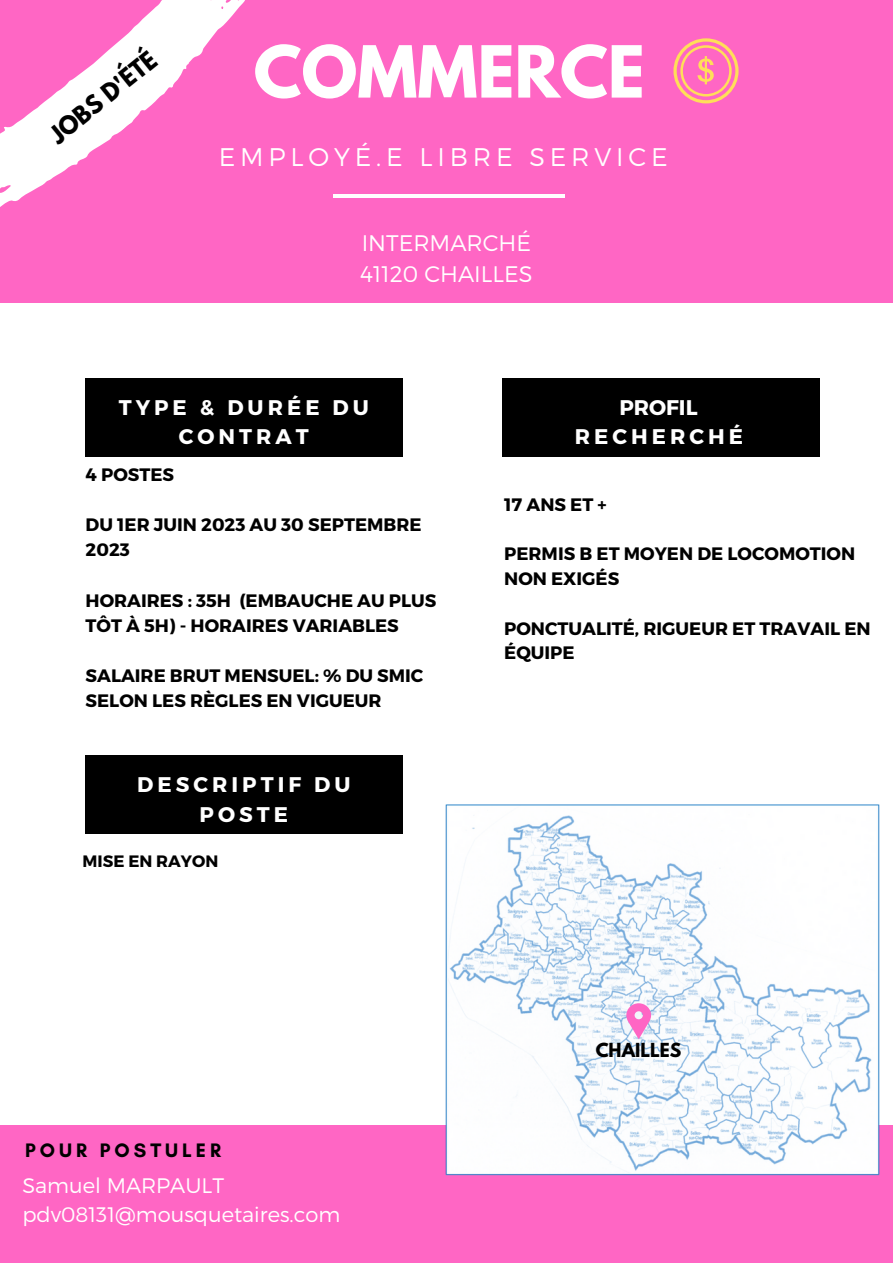
<style>
.page{position:relative;width:893px;height:1264px;background:#fff}
.page>*{position:absolute;margin:0;border:0;box-sizing:border-box;transform-origin:0 0}
.t1{font:700 63.6px "League Spartan";color:#fff}
.t2{font:300 25.5px "Montserrat";letter-spacing:.19em;color:#fff}
.t3{font:300 22.5px/30.5px "Montserrat";color:#fff}
.t4{font:700 22.5px "League Spartan";color:#000}
.t5{font:700 21.15px/29.5px "Montserrat";letter-spacing:.19em;color:#fff;text-align:center}
.t6{font:300 21px/28.5px "Montserrat";color:#fff}
.t7{font:700 19.8px "Glacial Indifference";letter-spacing:.2em;color:#000}
.t8{font:700 18px/25.2px "Montserrat";color:#000}
.t9{font:700 17.1px "League Spartan";color:#000}
.t10{font:700 16.5px "Montserrat";color:#000}
</style>
<div class="page">
<div style="left:0;top:0;width:892px;height:302px;background:#ff66c4"></div>
<hr style="left:333px;top:194px;width:232px;height:3px;background:#fff">
<div style="left:86px;top:378px;width:316px;height:78px;background:#000"></div>
<div style="left:0;top:1125px;width:892px;height:137px;background:#ff66c4"></div>
<img style="left:445px;top:804px;width:434px;height:371px">
<svg style="left:626px;top:1003px;width:25px;height:36px"></svg>
<div style="left:86px;top:755px;width:316px;height:79px;background:#000"></div>
<div style="left:502px;top:378px;width:317px;height:78px;background:#000"></div>
<svg style="left:673px;top:38px;width:65px;height:65px"></svg>
<svg style="left:0;top:0;width:245px;height:207px"></svg>
<p class="t4" style="left:46px;top:129px;width:131px;rotate:-39deg">JOBS D'ÉTÉ</p>
<h1 class="t1" style="left:254px;top:40px;width:392px">COMMERCE</h1>
<h2 class="t2" style="left:219px;top:141px;width:450px">EMPLOYÉ.E LIBRE SERVICE</h2>
<p class="t3" style="left:360px;top:227px;width:174px">INTERMARCHÉ<br>41120 CHAILLES</p>
<p class="t5" style="left:119px;top:391px;width:251px">TYPE &amp; DURÉE DU<br>CONTRAT</p>
<p class="t8" style="left:86px;top:461px;width:90px">4 POSTES</p>
<p class="t8" style="left:86px;top:511px;width:337px">DU 1ER JUIN 2023 AU 30 SEPTEMBRE<br>2023</p>
<p class="t8" style="left:86px;top:586px;width:352px">HORAIRES : 35H (EMBAUCHE AU PLUS<br>TÔT À 5H) - HORAIRES VARIABLES</p>
<p class="t8" style="left:86px;top:662px;width:339px">SALAIRE BRUT MENSUEL: % DU SMIC<br>SELON LES RÈGLES EN VIGUEUR</p>
<p class="t5" style="left:137px;top:768px;width:215px">DESCRIPTIF DU<br>POSTE</p>
<p class="t10" style="left:83px;top:850px;width:137px">MISE EN RAYON</p>
<p class="t5" style="left:574px;top:391px;width:170px">PROFIL<br>RECHERCHÉ</p>
<p class="t8" style="left:504px;top:491px;width:104px">17 ANS ET +</p>
<p class="t8" style="left:504px;top:540px;width:352px;line-height:24.8px">PERMIS B ET MOYEN DE LOCOMOTION<br>NON EXIGÉS</p>
<p class="t8" style="left:504px;top:615px;width:368px;line-height:24.8px">PONCTUALITÉ, RIGUEUR ET TRAVAIL EN<br>ÉQUIPE</p>
<p class="t7" style="left:25px;top:1138px;width:197px">POUR POSTULER</p>
<p class="t6" style="left:22px;top:1170px;width:319px">Samuel MARPAULT pdv08131@mousquetaires.com</p>
<p class="t9" style="left:595px;top:1041px;width:87px">CHAILLES</p>
</div>
